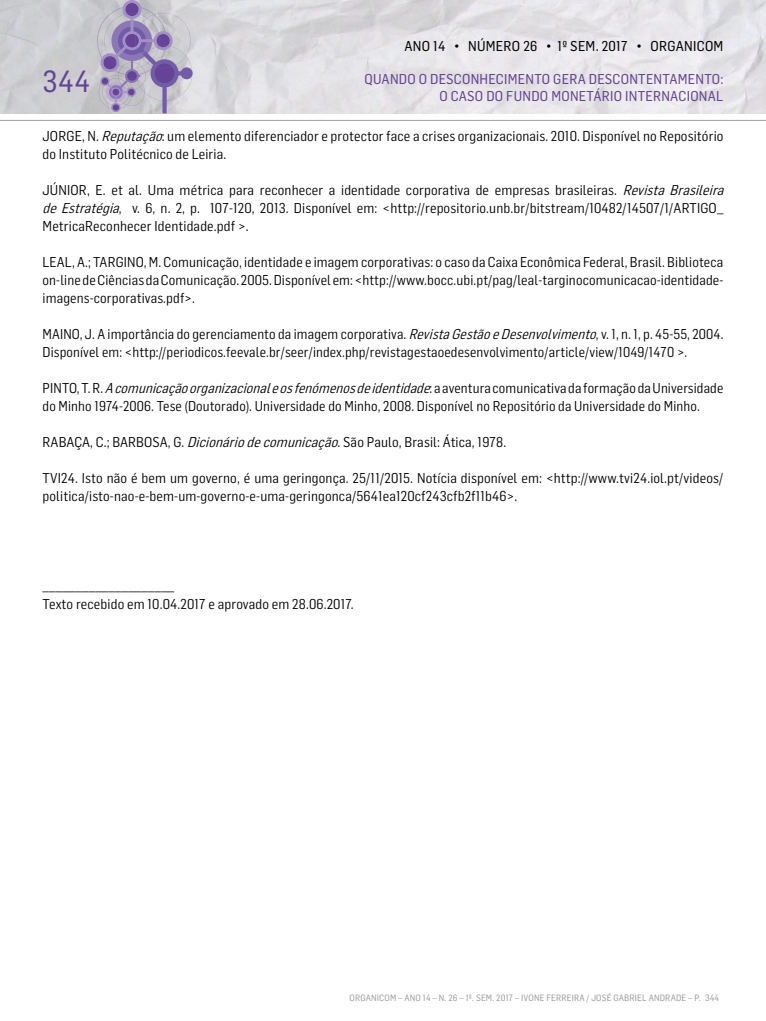
<style>
.page{position:relative;width:766px;height:1021px;background:#fff}
.page>*{position:absolute;margin:0;border:0;box-sizing:border-box;transform-origin:0 0}
.t1{font:30px "Flama Semicondensed Basic";color:#634393}
.t2{font:14px/18px "Flama Semicondensed";letter-spacing:.01em;color:#000}
.t3{font:14px/16.8px "Flama Semicondensed Basic";letter-spacing:.02em;color:#634393;text-align:right}
.t4{font:14px "Flama Semicondensed Basic";letter-spacing:.02em;color:#000}
.t5{font:9px "Flama Semicondensed Basic";letter-spacing:.02em;color:#9d9d9c}
.s1{font-style:italic}
</style>
<div class="page">
<img style="left:0;top:0;width:765px;height:113px">
<hr style="left:0;top:120px;width:765px;height:1px;background:#9d9d9c">
<svg style="left:97px;top:0;width:95px;height:113px;background:#afa6c1"></svg>
<p class="t4" style="left:404px;top:37px;width:320px">ANO 14 • NÚMERO 26 • 1º SEM. 2017 • ORGANICOM</p>
<p class="t3" style="left:364px;top:70px;width:360px">QUANDO O DESCONHECIMENTO GERA DESCONTENTAMENTO:<br>O CASO DO FUNDO MONETÁRIO INTERNACIONAL</p>
<h1 class="t1" style="left:43px;top:62px;width:49px">344</h1>
<p class="t2" style="left:43px;top:126px;width:682px">JORGE, N. <span class="s1">Reputação</span>: um elemento diferenciador e protector face a crises organizacionais. 2010. Disponível no Repositório do Instituto Politécnico de Leiria.</p>
<p class="t2" style="left:43px;top:180px;width:686px">JÚNIOR, E. et al. Uma métrica para reconhecer a identidade corporativa de empresas brasileiras. <span class="s1">Revista Brasileira deEstratégia</span>, v. 6, n. 2, p. 107-120, 2013. Disponível em: &lt;http://repositorio.unb.br/bitstream/10482/14507/1/ARTIGO_<br>MetricaReconhecer Identidade.pdf &gt;.</p>
<p class="t2" style="left:43px;top:252px;width:682px;text-align:justify">LEAL, A.; TARGINO, M. Comunicação, identidade e imagem corporativas: o caso da Caixa Econômica Federal, Brasil. Biblioteca on-line de Ciências da Comunicação. 2005. Disponível em: &lt;http://www.bocc.ubi.pt/pag/leal-targinocomunicacao-identidade&shy;imagens-corporativas.pdf&gt;.</p>
<p class="t2" style="left:43px;top:324px;width:682px">MAINO, J. A importância do gerenciamento da imagem corporativa. <span class="s1">RevistaGestãoeDesenvolvimento</span>, v. 1, n. 1, p. 45-55, 2004.<br>Disponível em: &lt;http://periodicos.feevale.br/seer/index.php/revistagestaoedesenvolvimento/article/view/1049/1470 &gt;.</p>
<p class="t2" style="left:43px;top:378px;width:682px">PINTO, T. R. <span class="s1">Acomunicaçãoorganizacionaleosfenómenosdeidentidade</span>: a aventura comunicativa da formação da Universidade do Minho 1974-2006. Tese (Doutorado). Universidade do Minho, 2008. Disponível no Repositório da Universidade do Minho.</p>
<p class="t2" style="left:43px;top:432px;width:465px">RABAÇA, C.; BARBOSA, G. <span class="s1">Dicionáriodecomunicação</span>. São Paulo, Brasil: Ática, 1978.</p>
<p class="t2" style="left:43px;top:468px;width:682px">TVI24. Isto não é bem um governo, é uma geringonça. 25/11/2015. Notícia disponível em: &lt;http://www.tvi24.iol.pt/videos/ politica/isto-nao-e-bem-um-governo-e-uma-geringonca/5641ea120cf243cfb2f11b46&gt;.</p>
<p class="t2" style="left:43px;top:576px;width:312px">____________________<br>Texto recebido em 10.04.2017 e aprovado em 28.06.2017.</p>
<p class="t5" style="left:349px;top:992px;width:371px">ORGANICOM – ANO 14 – N. 26 – 1º. SEM. 2017 – IVONE FERREIRA / JOSÉ GABRIEL ANDRADE – P. 344</p>
</div>
